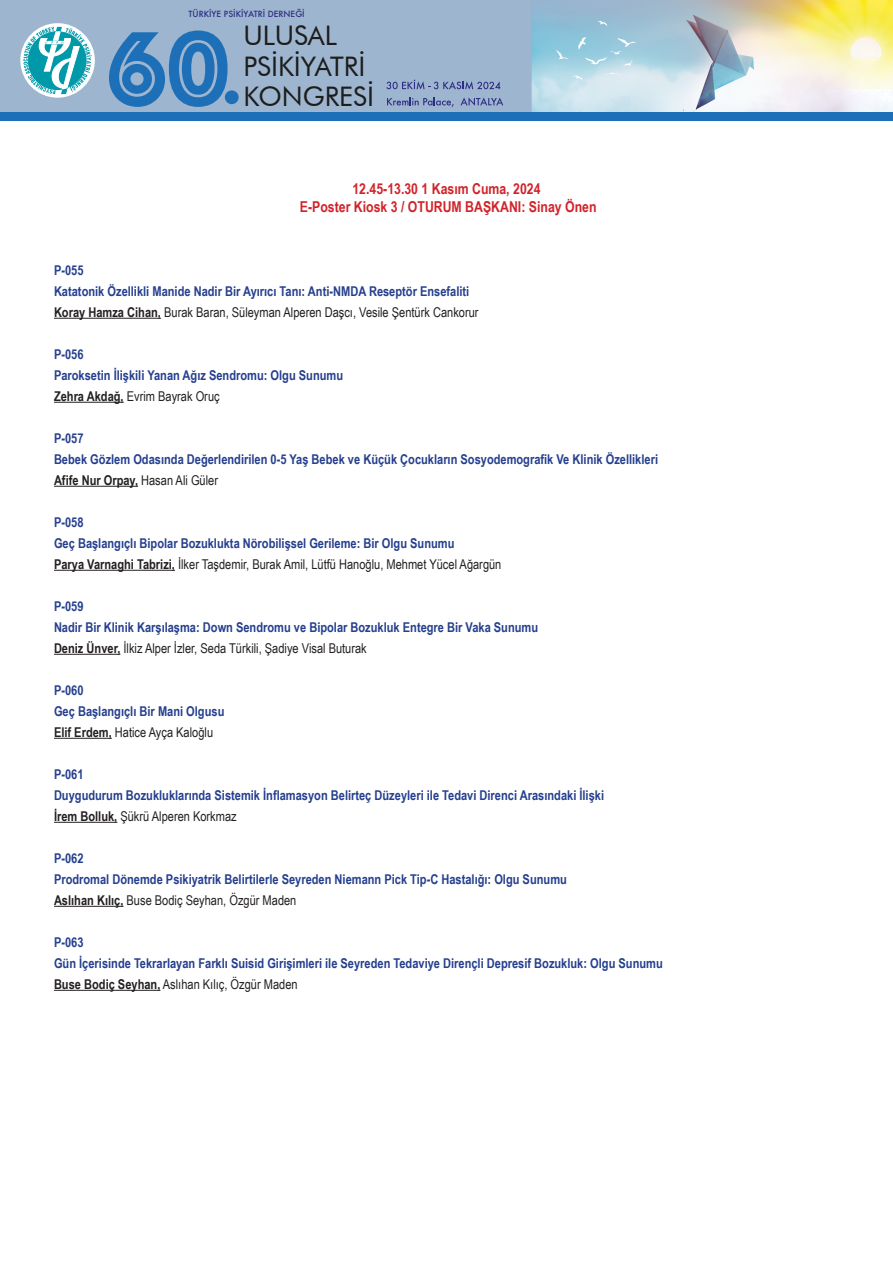
<style>
.page{position:relative;width:893px;height:1263px;background:#fff}
.page>*{position:absolute;margin:0;border:0;box-sizing:border-box;transform-origin:0 0}
.t1{font:27px/30.2px "Futura BT";color:#1d1d1b}
.t2{font:700 15px "Arial Narrow";color:#d1232a}
.t3{font:700 13.5px "Arial Narrow";color:#253f8e}
.t4{font:13.5px "Arial Narrow";color:#231f20}
.t5{font:700 13.5px "Arial Narrow";color:#231f20}
.t6{font:500 8.25px "Futura";color:#2d2e82}
.s1{font-weight:700}
.s2{font-weight:400}
</style>
<div class="page">
<img style="left:0;top:0;width:893px;height:112px">
<svg style="left:20px;top:23px;width:75px;height:75px"></svg>
<svg style="left:23px;top:27px;width:69px;height:67px"></svg>
<div style="left:0;top:112px;width:893px;height:8px;background:#1d70b7"></div>
<svg style="left:556px;top:50px;width:13px;height:9px"></svg>
<svg style="left:604px;top:73px;width:17px;height:3px"></svg>
<svg style="left:597px;top:21px;width:10px;height:5px"></svg>
<svg style="left:578px;top:37px;width:59px;height:29px;background:#a3cfe0"></svg>
<svg style="left:572px;top:76px;width:10px;height:5px"></svg>
<svg style="left:386px;top:80px;width:114px;height:9px"></svg>
<svg style="left:387px;top:97px;width:67px;height:10px"></svg>
<svg style="left:460px;top:98px;width:43px;height:8px"></svg>
<svg style="left:109px;top:31px;width:119px;height:76px;background:#508bc0"></svg>
<div style="left:225px;top:90px;width:14px;height:14px;background:#1d70b7;border-radius:50%"></div>
<hr style="left:54px;top:318px;width:107px;height:1px;background:#231f20">
<hr style="left:54px;top:402px;width:70px;height:1px;background:#231f20">
<hr style="left:54px;top:486px;width:84px;height:1px;background:#231f20">
<hr style="left:54px;top:570px;width:121px;height:1px;background:#231f20">
<hr style="left:54px;top:654px;width:66px;height:1px;background:#231f20">
<hr style="left:54px;top:738px;width:58px;height:1px;background:#231f20">
<hr style="left:54px;top:822px;width:63px;height:1px;background:#231f20">
<hr style="left:54px;top:906px;width:70px;height:1px;background:#231f20">
<hr style="left:54px;top:990px;width:106px;height:1px;background:#231f20">
<p class="t6" style="left:189px;top:8px;width:118px">TÜRKİYE PSİKİYATRİ DERNEĞİ</p>
<p class="t1" style="left:243px;top:21px;width:132px">ULUSAL<br>PSİKİYATRİ<br>KONGRESİ</p>
<p class="t2" style="left:352px;top:177px;width:190px">12.45-13.30 1 Kasım Cuma, 2024</p>
<p class="t2" style="left:300px;top:195px;width:298px">E-Poster Kiosk 3 / OTURUM BAŞKANI: Sinay Önen</p>
<p class="t3" style="left:54px;top:260px;width:31px">P-055</p>
<p class="t3" style="left:54px;top:281px;width:417px">Katatonik Özellikli Manide Nadir Bir Ayırıcı Tanı: Anti-NMDA Reseptör Ensefaliti</p>
<p class="t4" style="left:54px;top:302px;width:426px"><span class="s1">Koray Hamza Cihan,</span> Burak Baran, Süleyman Alperen Daşcı, Vesile Şentürk Cankorur</p>
<p class="t3" style="left:54px;top:344px;width:31px">P-056</p>
<p class="t3" style="left:54px;top:365px;width:291px">Paroksetin İlişkili Yanan Ağız Sendromu: Olgu Sunumu</p>
<p class="t4" style="left:54px;top:386px;width:167px"><span class="s1">Zehra Akdağ,</span> Evrim Bayrak Oruç</p>
<p class="t3" style="left:54px;top:428px;width:31px">P-057</p>
<p class="t3" style="left:54px;top:449px;width:606px">Bebek Gözlem Odasında Değerlendirilen 0-5 Yaş Bebek ve Küçük Çocukların Sosyodemografik Ve Klinik Özellikleri</p>
<p class="t5" style="left:54px;top:470px;width:166px">Afife Nur Orpay, <span class="s2">Hasan Ali Güler</span></p>
<p class="t3" style="left:54px;top:512px;width:31px">P-058</p>
<p class="t3" style="left:54px;top:533px;width:402px">Geç Başlangıçlı Bipolar Bozuklukta Nörobilişsel Gerileme: Bir Olgu Sunumu</p>
<p class="t4" style="left:54px;top:554px;width:449px"><span class="s1">Parya Varnaghi Tabrizi,</span> İlker Taşdemir, Burak Amil, Lütfü Hanoğlu, Mehmet Yücel Ağargün</p>
<p class="t3" style="left:54px;top:596px;width:31px">P-059</p>
<p class="t3" style="left:54px;top:617px;width:486px">Nadir Bir Klinik Karşılaşma: Down Sendromu ve Bipolar Bozukluk Entegre Bir Vaka Sunumu</p>
<p class="t4" style="left:54px;top:638px;width:314px"><span class="s1">Deniz Ünver,</span> İlkiz Alper İzler, Seda Türkili, Şadiye Visal Buturak</p>
<p class="t3" style="left:54px;top:680px;width:31px">P-060</p>
<p class="t3" style="left:54px;top:701px;width:172px">Geç Başlangıçlı Bir Mani Olgusu</p>
<p class="t4" style="left:54px;top:722px;width:161px"><span class="s1">Elif Erdem,</span> Hatice Ayça Kaloğlu</p>
<p class="t3" style="left:54px;top:764px;width:31px">P-061</p>
<p class="t3" style="left:54px;top:785px;width:552px">Duygudurum Bozukluklarında Sistemik İnflamasyon Belirteç Düzeyleri ile Tedavi Direnci Arasındaki İlişki</p>
<p class="t4" style="left:54px;top:806px;width:184px"><span class="s1">İrem Bolluk,</span> Şükrü Alperen Korkmaz</p>
<p class="t3" style="left:54px;top:848px;width:31px">P-062</p>
<p class="t3" style="left:54px;top:869px;width:514px">Prodromal Dönemde Psikiyatrik Belirtilerle Seyreden Niemann Pick Tip-C Hastalığı: Olgu Sunumu</p>
<p class="t4" style="left:54px;top:890px;width:244px"><span class="s1">Aslıhan Kılıç,</span> Buse Bodiç Seyhan, Özgür Maden</p>
<p class="t3" style="left:54px;top:932px;width:31px">P-063</p>
<p class="t3" style="left:54px;top:953px;width:610px">Gün İçerisinde Tekrarlayan Farklı Suisid Girişimleri ile Seyreden Tedaviye Dirençli Depresif Bozukluk: Olgu Sunumu</p>
<p class="t4" style="left:54px;top:974px;width:245px"><span class="s1">Buse Bodiç Seyhan,</span> Aslıhan Kılıç, Özgür Maden</p>
</div>
